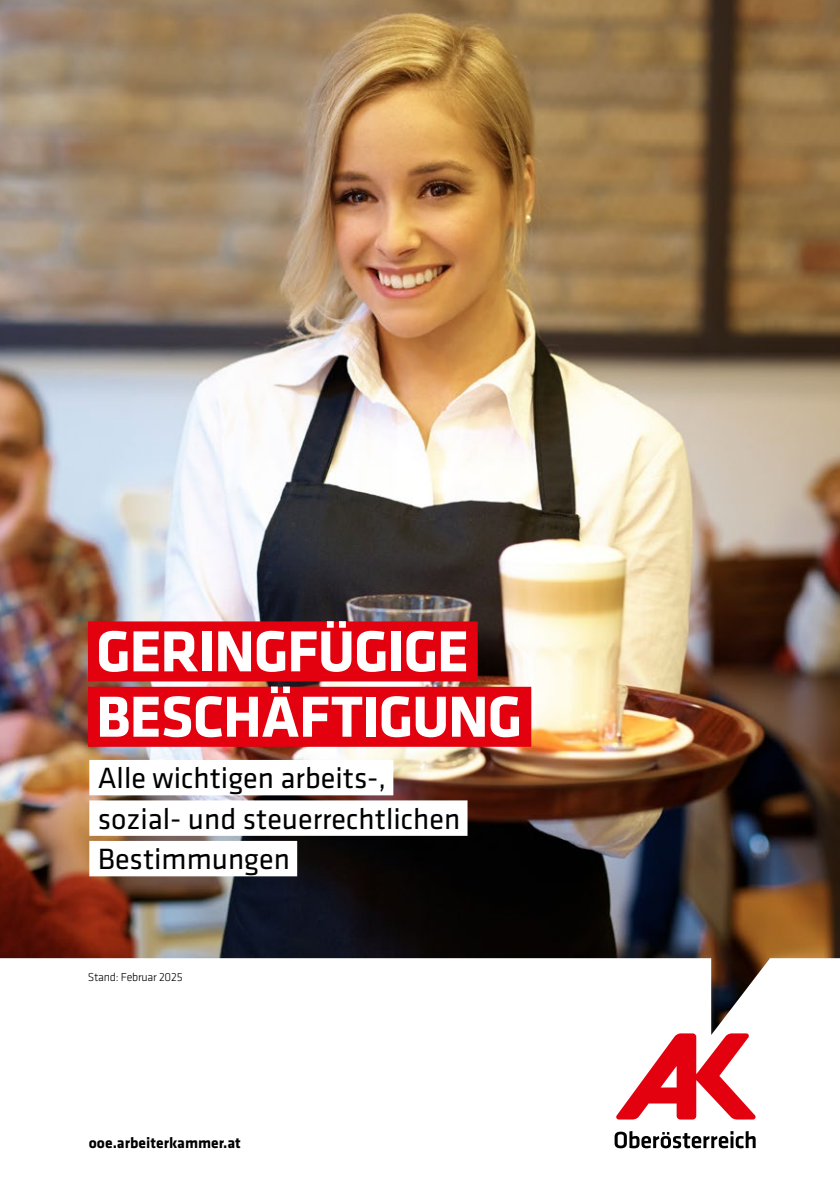
<style>
.page{position:relative;width:840px;height:1191px;background:#fff}
.page>*{position:absolute;margin:0;border:0;box-sizing:border-box;transform-origin:0 0}
.t1{font:700 60px/65.4px "Klavika Basic";letter-spacing:-.02em;color:#fff}
.t2{font:30.4px/40.4px "Klavika Basic";color:#000}
.t3{font:700 15.6px "Klavika Basic";color:#000}
.t4{font:300 12px "Klavika Basic";letter-spacing:-.02em;color:#000}
</style>
<div class="page">
<svg style="left:616px;top:1035px;width:139px;height:84px"></svg>
<svg style="left:614px;top:1131px;width:141px;height:17px"></svg>
<img style="left:0;top:0;width:839px;height:1035px">
<div style="left:88px;top:621px;width:389px;height:60px;background:#e3000f"></div>
<div style="left:88px;top:687px;width:443px;height:60px;background:#e3000f"></div>
<div style="left:89px;top:760px;width:304px;height:35px;background:#fff"></div>
<div style="left:89px;top:800px;width:378px;height:36px;background:#fff"></div>
<div style="left:89px;top:841px;width:208px;height:35px;background:#fff"></div>
<h1 class="t1" style="left:96px;top:616px;width:428px">GERINGFÜGIGE<br>BESCHÄFTIGUNG</h1>
<p class="t2" style="left:98px;top:757px;width:364px">Alle wichtigen arbeits-, sozial- und steuerrechtlichen<br>Bestimmungen</p>
<p class="t4" style="left:88px;top:970px;width:96px">Stand: Februar 2025</p>
<p class="t3" style="left:89px;top:1131px;width:153px">ooe.arbeiterkammer.at</p>
</div>
